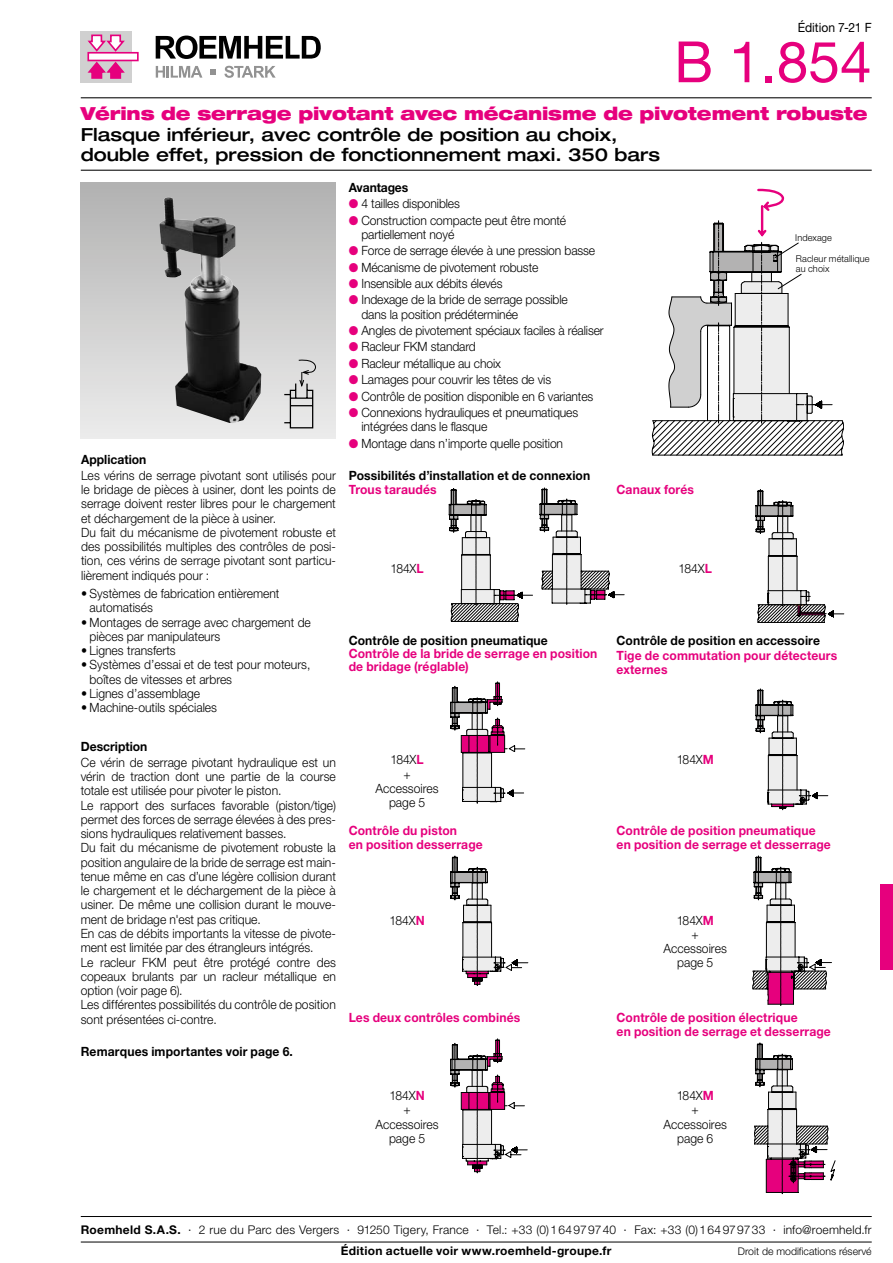
<style>
.page{position:relative;width:893px;height:1263px;background:#fff}
.page>*{position:absolute;margin:0;border:0;box-sizing:border-box;transform-origin:0 0}
.t1{font:57px "Helvetica Neue LT Pro";color:#e6007d}
.t2{font:500 expanded 18px/20.2px "Helvetica Neue LT Pro";color:#000}
.t3{font:900 expanded 18px "Helvetica Neue LT Pro";letter-spacing:-.01em;color:#e6007d;scale:.95 1}
.t4{font:300 12.75px/14.2px "Helvetica Neue LT Pro";color:#000;scale:.95 1}
.t5{font:700 12.75px/14.2px "Helvetica Neue LT Pro";letter-spacing:.01em;color:#e6007d;scale:.95 1}
.t6{font:700 12.75px "Helvetica Neue LT Pro";letter-spacing:.01em;color:#000;scale:.95 1}
.t7{font:12.75px "Helvetica Neue LT Pro";letter-spacing:-.005em;color:#000;scale:.95 1}
.t8{font:700 12.75px "Helvetica Neue LT Pro";letter-spacing:-.01em;color:#000;scale:.95 1}
.t9{font:300 12px "Helvetica Neue LT Pro";letter-spacing:.015em;color:#000}
.t10{font:700 12px "Helvetica Neue LT Pro";letter-spacing:.025em;color:#000}
.t11{font:300 10.5px "Helvetica Neue LT Pro";color:#000}
.t12{font:300 9.45px/10.5px "Helvetica Neue LT Pro";letter-spacing:.01em;color:#000}
.s1{color:#e6007d}
.s2{font-weight:700;color:#e6007d}
.s3{font-weight:700}
</style>
<div class="page">
<div style="left:81px;top:31px;width:51px;height:51px;background:#d0d0d0"></div>
<svg style="left:87px;top:52px;width:52px;height:9px"></svg>
<svg style="left:87px;top:34px;width:40px;height:19px"></svg>
<svg style="left:87px;top:60px;width:40px;height:19px"></svg>
<svg style="left:156px;top:36px;width:165px;height:23px"></svg>
<svg style="left:156px;top:66px;width:46px;height:12px"></svg>
<svg style="left:224px;top:66px;width:52px;height:12px"></svg>
<svg style="left:210px;top:69px;width:6px;height:6px"></svg>
<hr style="left:81px;top:170px;width:791px;height:1px;background:#000">
<hr style="left:81px;top:97px;width:791px;height:1px;background:#000">
<div style="left:81px;top:183px;width:255px;height:255px;background:linear-gradient(to bottom,#b2b2b2,#ececec)"></div>
<img style="left:159px;top:199px;width:102px;height:224px">
<svg style="left:283px;top:359px;width:33px;height:70px;background:#c3c3c3"></svg>
<svg style="left:652px;top:189px;width:192px;height:266px"></svg>
<div style="left:880px;top:884px;width:13px;height:85px;background:#e6007d"></div>
<svg style="left:449px;top:488px;width:84px;height:134px"></svg>
<svg style="left:755px;top:489px;width:89px;height:134px"></svg>
<svg style="left:450px;top:682px;width:75px;height:122px"></svg>
<svg style="left:755px;top:689px;width:73px;height:121px"></svg>
<svg style="left:450px;top:856px;width:78px;height:130px"></svg>
<svg style="left:752px;top:856px;width:80px;height:150px"></svg>
<svg style="left:450px;top:1039px;width:78px;height:134px"></svg>
<svg style="left:754px;top:1043px;width:81px;height:151px"></svg>
<svg style="left:540px;top:488px;width:84px;height:117px"></svg>
<hr style="left:81px;top:1242px;width:791px;height:1px;background:#000">
<hr style="left:81px;top:1216px;width:791px;height:1px;background:#000">
<p class="t7" style="left:798px;top:19px;width:79px">Édition 7-21 F</p>
<h1 class="t1" style="left:674px;top:27px;width:199px">B 1.854</h1>
<h2 class="t3" style="left:81px;top:102px;width:830px">Vérins de serrage pivotant avec mécanisme de pivotement robuste</h2>
<h2 class="t2" style="left:81px;top:123px;width:581px">Flasque inférieur, avec contrôle de position au choix, double effet, pression de fonctionnement maxi. 350 bars</h2>
<p class="t6" style="left:81px;top:451px;width:70px">Application</p>
<p class="t4" style="left:81px;top:468px;width:270px">Les vérins de serrage pivotant sont utilisés pour le bridage de pièces à usiner, dont les points de serrage doivent rester libres pour le chargement et déchargement de la pièce à usiner.<br>Du fait du mécanisme de pivotement robuste et des possibilités multiples des contrôles de posi&shy;tion, ces vérins de serrage pivotant sont particu&shy;lièrement indiqués pour :</p>
<p class="t4" style="left:90px;top:586px;width:201px;text-indent:-9px">• Systèmes de fabrication entièrement automatisés</p>
<p class="t4" style="left:90px;top:615px;width:234px;text-indent:-9px">• Montages de serrage avec chargement de pièces par manipulateurs</p>
<p class="t4" style="left:81px;top:643px;width:101px">• Lignes transferts</p>
<p class="t4" style="left:90px;top:657px;width:234px;text-indent:-9px">• Systèmes d’essai et de test pour moteurs, boîtes de vitesses et arbres</p>
<p class="t4" style="left:81px;top:686px;width:127px">• Lignes d’assemblage</p>
<p class="t4" style="left:81px;top:700px;width:145px">• Machine-outils spéciales</p>
<p class="t6" style="left:81px;top:738px;width:72px">Description</p>
<p class="t4" style="left:81px;top:755px;width:270px">Ce vérin de serrage pivotant hydraulique est un vérin de traction dont une partie de la course totale est utilisée pour pivoter le piston.<br>Le rapport des surfaces favorable (piston/tige) permet des forces de serrage élevées à des pres&shy;sions hydrauliques relativement basses.<br>Du fait du mécanisme de pivotement robuste la position angulaire de la bride de serrage est main&shy;tenue même en cas d’une légère collision durant le chargement et le déchargement de la pièce à usiner. De même une collision durant le mouve&shy;ment de bridage n'est pas critique.<br>En cas de débits importants la vitesse de pivote&shy;ment est limitée par des étrangleurs intégrés.<br>Le racleur FKM peut être protégé contre des copeaux brulants par un racleur métallique en option (voir page 6).<br>Les différentes possibilités du contrôle de position sont présentées ci-contre.</p>
<p class="t6" style="left:81px;top:1044px;width:225px">Remarques importantes voir page 6.</p>
<p class="t8" style="left:349px;top:180px;width:64px">Avantages</p>
<p class="t4" style="left:349px;top:196px;width:119px"><span class="s1">●</span> 4 tailles disponibles</p>
<p class="t4" style="left:361px;top:213px;width:217px;text-indent:-13px"><span class="s1">●</span> Construction compacte peut être monté partiellement noyé</p>
<p class="t4" style="left:349px;top:243px;width:261px"><span class="s1">●</span> Force de serrage élevée à une pression basse</p>
<p class="t4" style="left:349px;top:260px;width:201px"><span class="s1">●</span> Mécanisme de pivotement robuste</p>
<p class="t4" style="left:349px;top:276px;width:164px"><span class="s1">●</span> Insensible aux débits élevés</p>
<p class="t4" style="left:361px;top:292px;width:219px;text-indent:-13px"><span class="s1">●</span> Indexage de la bride de serrage possible dans la position prédéterminée</p>
<p class="t4" style="left:349px;top:323px;width:270px"><span class="s1">●</span> Angles de pivotement spéciaux faciles à réaliser</p>
<p class="t4" style="left:349px;top:340px;width:135px"><span class="s1">●</span> Racleur FKM standard</p>
<p class="t4" style="left:349px;top:356px;width:162px"><span class="s1">●</span> Racleur métallique au choix</p>
<p class="t4" style="left:349px;top:372px;width:215px"><span class="s1">●</span> Lamages pour couvrir les têtes de vis</p>
<p class="t4" style="left:349px;top:389px;width:259px"><span class="s1">●</span> Contrôle de position disponible en 6 variantes</p>
<p class="t4" style="left:361px;top:405px;width:230px;text-indent:-13px"><span class="s1">●</span> Connexions hydrauliques et pneumatiques intégrées dans le flasque</p>
<p class="t4" style="left:349px;top:436px;width:227px"><span class="s1">●</span> Montage dans n’importe quelle position</p>
<p class="t6" style="left:349px;top:468px;width:256px">Possibilités d’installation et de connexion</p>
<p class="t5" style="left:349px;top:482px;width:94px">Trous taraudés</p>
<p class="t5" style="left:617px;top:482px;width:83px">Canaux forés</p>
<p class="t4" style="left:390px;top:561px;width:37px">184X<span class="s2">L</span></p>
<p class="t4" style="left:679px;top:561px;width:37px">184X<span class="s2">L</span></p>
<p class="t12" style="left:795px;top:232px;width:38px">Indexage</p>
<p class="t12" style="left:796px;top:253px;width:75px">Racleur métallique au choix</p>
<p class="t6" style="left:349px;top:633px;width:211px">Contrôle de position pneumatique</p>
<p class="t5" style="left:349px;top:647px;width:263px;line-height:12.8px">Contrôle de la bride de serrage en position de bridage (réglable)</p>
<p class="t6" style="left:617px;top:633px;width:216px">Contrôle de position en accessoire</p>
<p class="t5" style="left:617px;top:648px;width:234px">Tige de commutation pour détecteurs externes</p>
<p class="t4" style="left:375px;top:752px;width:68px;text-align:center">184X<span class="s2">L<br></span>+<br>Accessoires page 5</p>
<p class="t4" style="left:677px;top:752px;width:41px">184X<span class="s2">M</span></p>
<p class="t5" style="left:349px;top:822px;width:143px">Contrôle du piston<br>en position desserrage</p>
<p class="t5" style="left:617px;top:822px;width:227px">Contrôle de position pneumatique en position de serrage et desserrage</p>
<p class="t4" style="left:389px;top:913px;width:39px">184X<span class="s2">N</span></p>
<p class="t4" style="left:664px;top:913px;width:68px;text-align:center">184X<span class="s2">M<br></span>+<br>Accessoires page 5</p>
<p class="t5" style="left:349px;top:1009px;width:182px">Les deux contrôles combinés</p>
<p class="t5" style="left:617px;top:1009px;width:227px">Contrôle de position électrique<br>en position de serrage et desserrage</p>
<p class="t4" style="left:375px;top:1088px;width:68px;text-align:center">184X<span class="s2">N<br></span>+<br>Accessoires page 5</p>
<p class="t4" style="left:664px;top:1088px;width:68px;text-align:center">184X<span class="s2">M<br></span>+<br>Accessoires page 6</p>
<p class="t9" style="left:81px;top:1222px;width:792px"><span class="s3">Roemheld S.A.S.</span> · 2 rue du Parc des Vergers · 91250 Tigery, France · Tel.: +33 (0)164979740 · Fax: +33 (0)164979733 · info@roemheld.fr</p>
<p class="t10" style="left:341px;top:1243px;width:272px">Édition actuelle voir www.roemheld-groupe.fr</p>
<p class="t11" style="left:738px;top:1244px;width:135px">Droit de modifications réservé</p>
</div>
